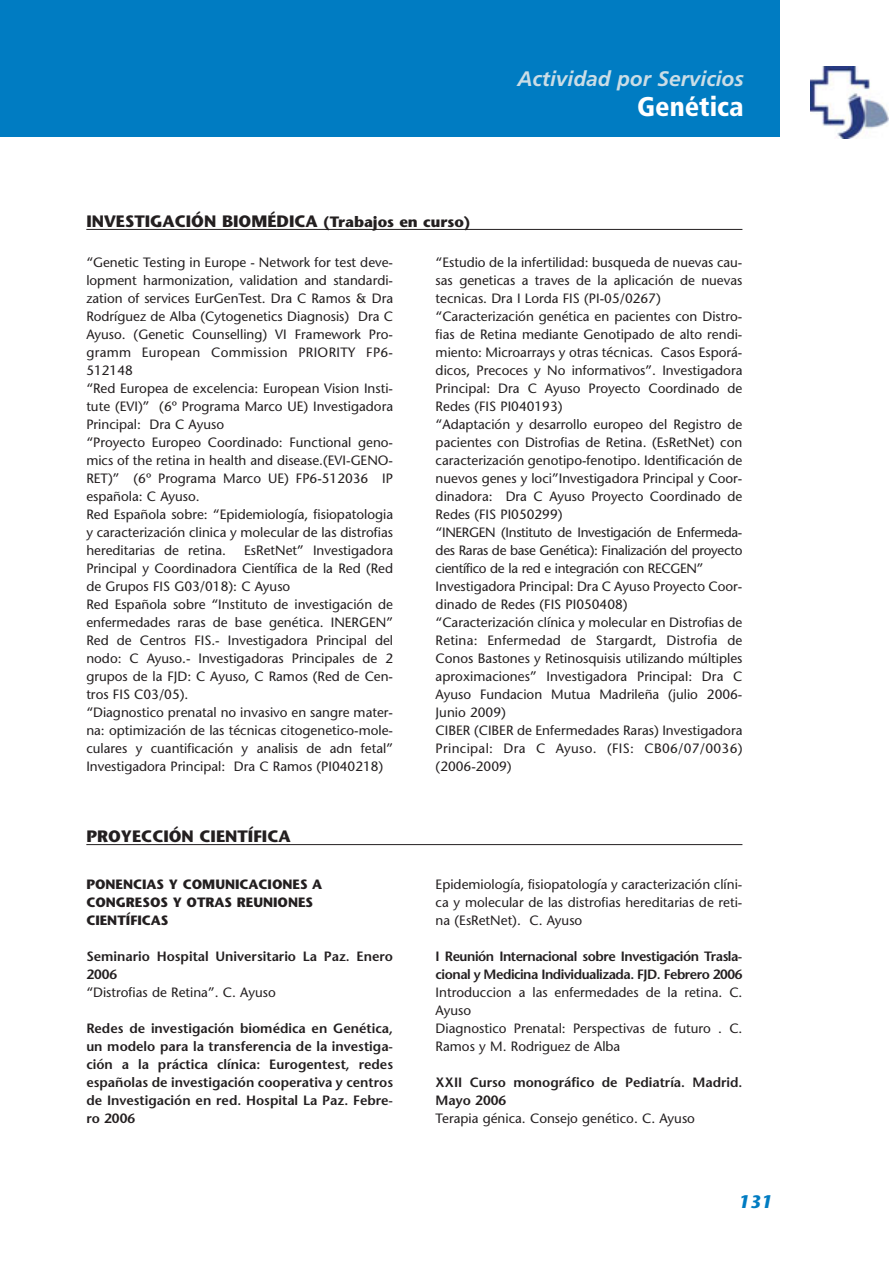
<style>
.page{position:relative;width:893px;height:1263px;background:#fff}
.page>*{position:absolute;margin:0;border:0;box-sizing:border-box;transform-origin:0 0}
.t1{font:900 condensed 27px "Frutiger";color:#fff}
.t2{font:italic 700 21px "Frutiger";color:#cbdde6}
.t3{font:italic 700 18px "Stone Sans";color:#007cc2}
.t4{font:700 16.5px "Stone Sans";color:#231f20}
.t5{font:13.5px/18px "Stone Sans";color:#231f20}
.t6{font:600 13.5px/18px "Stone Sans";color:#231f20}
.t7{font:600 13.5px/18px "Stone Sans";letter-spacing:-.035em;color:#231f20}
.t8{font:700 13.5px/18px "Stone Sans";color:#231f20}
.s1{font-size:15px}
</style>
<div class="page">
<div style="left:0;top:1px;width:779px;height:136px;background:#007cc2"></div>
<img style="left:810px;top:66px;width:79px;height:72px">
<hr style="left:86px;top:229px;width:656px;height:1px;background:#231f20">
<hr style="left:86px;top:844px;width:656px;height:1px;background:#231f20">
<h2 class="t2" style="left:517px;top:70px;width:228px">Actividad por Servicios</h2>
<h1 class="t1" style="left:637px;top:96px;width:108px">Genética</h1>
<p class="t4" style="left:86px;top:215px;width:386px">INVESTIGACIÓN BIOMÉDICA <span class="s1">(Trabajos en curso)</span></p>
<p class="t5" style="left:86px;top:255px;width:308px">“Genetic Testing in Europe - Network for test deve&shy;lopment harmonization, validation and standardi&shy;zation of services EurGenTest. Dra C Ramos &amp; Dra Rodríguez de Alba (Cytogenetics Diagnosis) Dra C Ayuso. (Genetic Counselling) VI Framework Pro&shy;gramm European Commission PRIORITY FP6- 512148<br>“Red Europea de excelencia: European Vision Insti&shy;tute (EVI)” (6º Programa Marco UE) Investigadora Principal: Dra C Ayuso<br>“Proyecto Europeo Coordinado: Functional geno&shy;mics of the retina in health and disease.(EVI-GENO-RET)” (6º Programa Marco UE) FP6-512036 IP española: C Ayuso.<br>Red Española sobre: “Epidemiología, fisiopatologia y caracterización clinica y molecular de las distrofias hereditarias de retina.</p>
<p class="t5" style="left:436px;top:255px;width:308px">“Estudio de la infertilidad: busqueda de nuevas cau&shy;sas geneticas a traves de la aplicación de nuevas tecnicas. Dra I Lorda FIS (PI-05/0267) “Caracterización genética en pacientes con Distro&shy;fias de Retina mediante Genotipado de alto rendi&shy;miento: Microarrays y otras técnicas. Casos Esporá&shy;dicos, Precoces y No informativos”. Investigadora Principal: Dra C Ayuso Proyecto Coordinado de Redes (FIS PI040193)<br>“Adaptación y desarrollo europeo del Registro de pacientes con Distrofias de Retina. (EsRetNet) con caracterización genotipo-fenotipo. Identificación de nuevos genes y loci”Investigadora Principal y Coor&shy;dinadora: Dra C Ayuso Proyecto Coordinado de Redes (FIS PI050299)<br>“INERGEN (Instituto de Investigación de Enfermeda&shy;des Raras de base Genética): Finalización del proyecto científico de la red e integración con RECGEN” Investigadora Principal: Dra C Ayuso Proyecto Coor&shy;dinado de Redes (FIS PI050408)<br>“Caracterización clínica y molecular en Distrofias de Retina: Enfermedad de Stargardt, Distrofia de Conos Bastones y Retinosquisis utilizando múltiples aproximaciones” Investigadora Principal: Dra C Ayuso Fundacion Mutua Madrileña (julio 2006- Junio 2009)<br>CIBER (CIBER de Enfermedades Raras) Investigadora Principal: Dra C Ayuso. (FIS: CB06/07/0036) (2006-2009)</p>
<p class="t5" style="left:86px;top:543px;width:308px;text-indent:158px">EsRetNet” Investigadora Principal y Coordinadora Científica de la Red (Red de Grupos FIS G03/018): C Ayuso<br>Red Española sobre “Instituto de investigación de enfermedades raras de base genética. INERGEN” Red de Centros FIS.- Investigadora Principal del nodo: C Ayuso.- Investigadoras Principales de 2 grupos de la FJD: C Ayuso, C Ramos (Red de Cen&shy;tros FIS C03/05).<br>“Diagnostico prenatal no invasivo en sangre mater&shy;na: optimización de las técnicas citogenetico-mole&shy;culares y cuantificación y analisis de adn fetal” Investigadora Principal: Dra C Ramos (PI040218)</p>
<p class="t4" style="left:86px;top:830px;width:206px">PROYECCIÓN CIENTÍFICA</p>
<p class="t8" style="left:86px;top:876px;width:237px">PONENCIAS Y COMUNICACIONES A<br>CONGRESOS Y OTRAS REUNIONES<br>CIENTÍFICAS</p>
<p class="t6" style="left:86px;top:948px;width:308px">Seminario Hospital Universitario La Paz. Enero<br>2006</p>
<p class="t5" style="left:86px;top:984px;width:191px">“Distrofias de Retina”. C. Ayuso</p>
<p class="t6" style="left:86px;top:1020px;width:308px;text-align:justify">Redes de investigación biomédica en Genética, un modelo para la transferencia de la investiga&shy;ción a la práctica clínica: Eurogentest, redes españolas de investigación cooperativa y centros de Investigación en red. Hospital La Paz. Febre&shy;ro 2006</p>
<p class="t5" style="left:436px;top:876px;width:308px;text-align:justify">Epidemiología, fisiopatología y caracterización clíni&shy;ca y molecular de las distrofias hereditarias de reti&shy;na (EsRetNet). C. Ayuso</p>
<p class="t7" style="left:436px;top:948px;width:308px">I Reunión Internacional sobre Investigación Trasla&shy;cional y Medicina Individualizada. FJD. Febrero 2006</p>
<p class="t5" style="left:436px;top:984px;width:308px">Introduccion a las enfermedades de la retina. C.<br>Ayuso<br>Diagnostico Prenatal: Perspectivas de futuro . C.<br>Ramos y M. Rodriguez de Alba</p>
<p class="t6" style="left:436px;top:1074px;width:308px">XXII Curso monográfico de Pediatría. Madrid.<br>Mayo 2006</p>
<p class="t5" style="left:436px;top:1110px;width:261px">Terapia génica. Consejo genético. C. Ayuso</p>
<h3 class="t3" style="left:738px;top:1194px;width:36px">131</h3>
</div>
